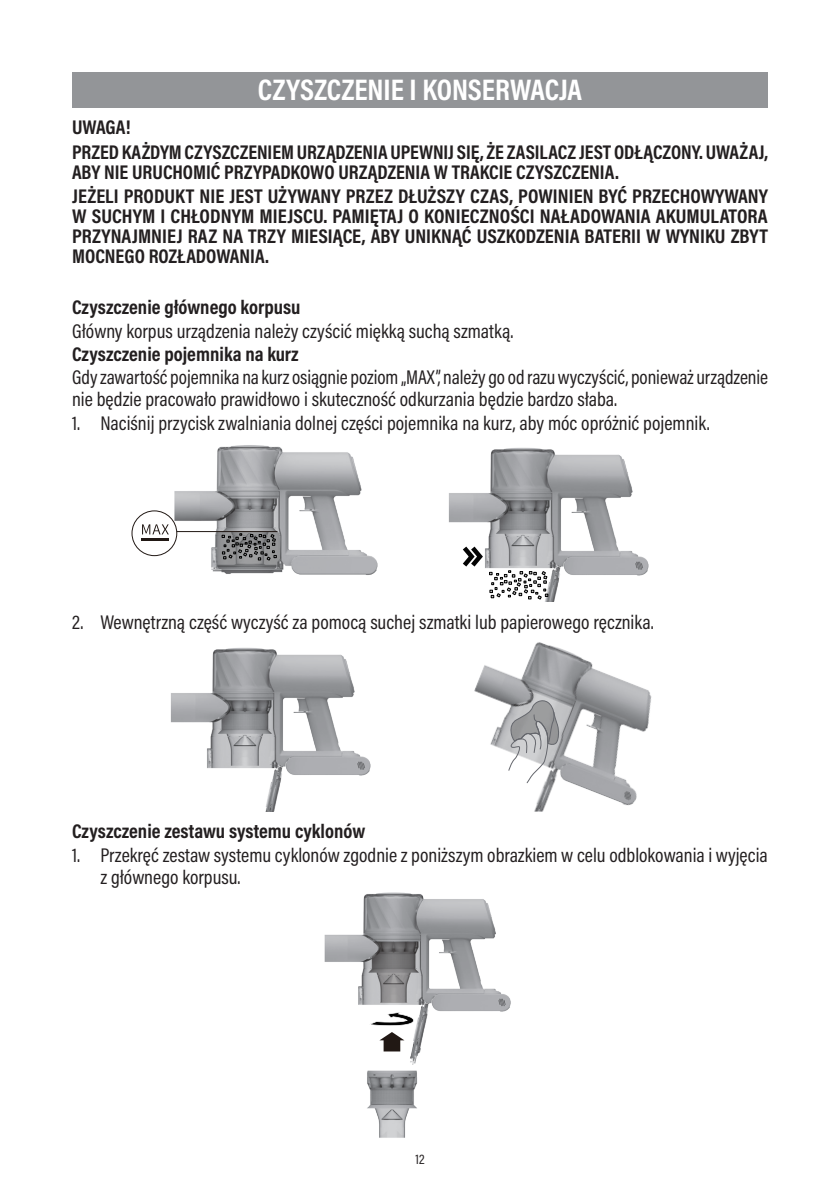
<style>
.page{position:relative;width:840px;height:1191px;background:#fff}
.page>*{position:absolute;margin:0;border:0;box-sizing:border-box;transform-origin:0 0}
.naglowek{font:700 30px "Acumin Pro Cond";color:#fff}
.txt02_mały{font:20px/22px "Acumin Pro Cond";color:#231f20}
.Należy01{font:700 20px/20px "Acumin Pro Cond";color:#231f20}
.txt02_mały-2{font:700 20px "Acumin Pro Cond";color:#231f20}
.t1{font:14px "Acumin Pro Cond";color:#231f20}
</style>
<div class="page">
<div style="left:72px;top:72px;width:695px;height:35px;background:#939598"></div>
<img style="left:172px;top:445px;width:206px;height:130px">
<img style="left:448px;top:447px;width:201px;height:154px">
<svg style="left:215px;top:531px;width:66px;height:36px;background:#757577"></svg>
<svg style="left:459px;top:543px;width:89px;height:57px"></svg>
<svg style="left:142px;top:524px;width:27px;height:10px"></svg>
<div style="left:131px;top:510px;width:46px;height:46px;border:1px solid #211814;border-radius:50%"></div>
<hr style="left:176px;top:531px;width:101px;height:1px;background:#211814">
<hr style="left:141px;top:538px;width:28px;height:3px;background:#211814">
<img style="left:170px;top:647px;width:201px;height:164px">
<img style="left:474px;top:642px;width:178px;height:169px">
<svg style="left:506px;top:698px;width:54px;height:85px"></svg>
<img style="left:324px;top:892px;width:187px;height:173px">
<img style="left:367px;top:1070px;width:50px;height:68px">
<svg style="left:379px;top:1032px;width:25px;height:19px"></svg>
<svg style="left:368px;top:942px;width:50px;height:61px;background:#8a898b"></svg>
<p class="naglowek" style="left:258px;top:70px;width:325px">CZYSZCZENIE I KONSERWACJA</p>
<p class="Należy01" style="left:72px;top:117px;width:60px">UWAGA!</p>
<p class="Należy01" style="left:72px;top:141px;width:697px">PRZED KAŻDYM CZYSZCZENIEM URZĄDZENIA UPEWNIJ SIĘ, ŻE ZASILACZ JEST ODŁĄCZONY. UWAŻAJ,<br>ABY NIE URUCHOMIĆ PRZYPADKOWO URZĄDZENIA W TRAKCIE CZYSZCZENIA.</p>
<p class="Należy01" style="left:72px;top:186px;width:697px;text-align:justify">JEŻELI PRODUKT NIE JEST UŻYWANY PRZEZ DŁUŻSZY CZAS, POWINIEN BYĆ PRZECHOWYWANY W SUCHYM I CHŁODNYM MIEJSCU. PAMIĘTAJ O KONIECZNOŚCI NAŁADOWANIA AKUMULATORA PRZYNAJMNIEJ RAZ NA TRZY MIESIĄCE, ABY UNIKNĄĆ USZKODZENIA BATERII W WYNIKU ZBYT MOCNEGO ROZŁADOWANIA.</p>
<p class="txt02_mały-2" style="left:72px;top:294px;width:230px">Czyszczenie głównego korpusu</p>
<p class="txt02_mały" style="left:72px;top:319px;width:442px">Główny korpus urządzenia należy czyścić miękką suchą szmatką.</p>
<p class="txt02_mały-2" style="left:72px;top:341px;width:228px">Czyszczenie pojemnika na kurz</p>
<p class="txt02_mały" style="left:72px;top:366px;width:697px">Gdy zawartość pojemnika na kurz osiągnie poziom „MAX”, należy go od razu wyczyścić, ponieważ urządzenie nie będzie pracowało prawidłowo i skuteczność odkurzania będzie bardzo słaba.</p>
<p class="txt02_mały" style="left:72px;top:411px;width:639px">1. Naciśnij przycisk zwalniania dolnej części pojemnika na kurz, aby móc opróżnić pojemnik.</p>
<p class="txt02_mały" style="left:72px;top:610px;width:583px">2. Wewnętrzną część wyczyść za pomocą suchej szmatki lub papierowego ręcznika.</p>
<p class="txt02_mały-2" style="left:72px;top:818px;width:294px">Czyszczenie zestawu systemu cyklonów</p>
<p class="txt02_mały" style="left:100px;top:843px;width:668px;text-indent:-28px">1. Przekręć zestaw systemu cyklonów zgodnie z poniższym obrazkiem w celu odblokowania i wyjęcia z głównego korpusu.</p>
<p class="t1" style="left:415px;top:1150px;width:10px">12</p>
</div>
